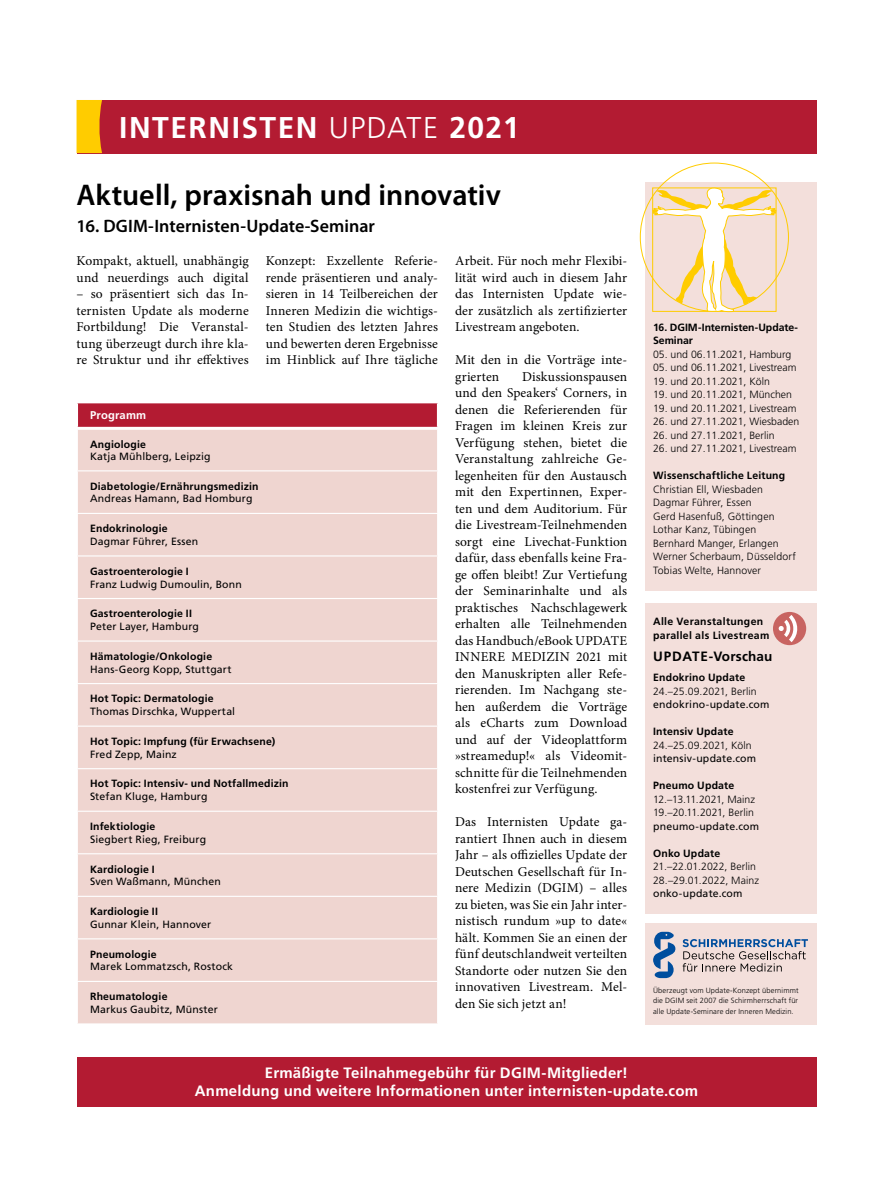
<style>
.page{position:relative;width:893px;height:1187px;background:#fff}
.page>*{position:absolute;margin:0;border:0;box-sizing:border-box;transform-origin:0 0}
.t1{font:600 30px "Myriad Pro";color:#000}
.t2{font:700 30px "Frutiger LT Std";letter-spacing:.05em;color:#fff}
.t3{font:600 18px "Myriad Pro";letter-spacing:.005em;color:#000}
.t4{font:700 15px/17.7px "Frutiger LT Std";letter-spacing:.015em;color:#fff;text-align:center}
.t5{font:13.5px/16.5px "Minion Pro";letter-spacing:.01em;color:#000;text-align:justify}
.t6{font:700 13.5px "Frutiger LT Std";letter-spacing:.01em;color:#000}
.t7{font:700 11.25px "Frutiger LT Std";letter-spacing:.015em;color:#fff}
.t8{font:300 10.5px/13.5px "Frutiger LT Std";color:#000}
.t9{font:700 10.5px/13.5px "Frutiger LT Std";letter-spacing:.02em;color:#000}
.t10{font:10.5px "Frutiger LT Std";letter-spacing:.015em;color:#000}
.t11{font:700 10.5px/13.5px "Frutiger LT Std";letter-spacing:-.01em;color:#000}
.t12{font:300 7.5px/10.5px "Frutiger LT Std";letter-spacing:.015em;color:#000;text-align:justify}
.s1{font-weight:300}
</style>
<div class="page">
<div style="left:645px;top:182px;width:171px;height:409px;background:#f3dfdb"></div>
<div style="left:77px;top:100px;width:739px;height:53px;background:#b31b32"></div>
<svg style="left:77px;top:100px;width:25px;height:53px"></svg>
<div style="left:77px;top:1057px;width:739px;height:49px;background:#b31b32"></div>
<div style="left:645px;top:923px;width:171px;height:101px;background:#f3dfdb"></div>
<svg style="left:682px;top:939px;width:126px;height:32px"></svg>
<svg style="left:653px;top:931px;width:23px;height:47px"></svg>
<svg style="left:652px;top:187px;width:124px;height:125px"></svg>
<div style="left:645px;top:603px;width:171px;height:310px;background:#f3dfdb"></div>
<div style="left:773px;top:612px;width:33px;height:33px;background:#c86461;border-radius:50%"></div>
<svg style="left:778px;top:615px;width:22px;height:27px"></svg>
<div style="left:77px;top:403px;width:361px;height:25px;background:#b31b32"></div>
<div style="left:78px;top:430px;width:359px;height:593px;background:#efd5d0"></div>
<hr style="left:77px;top:470px;width:361px;height:1px;background:#fff">
<hr style="left:77px;top:513px;width:361px;height:1px;background:#fff">
<hr style="left:77px;top:555px;width:361px;height:1px;background:#fff">
<hr style="left:77px;top:598px;width:361px;height:1px;background:#fff">
<hr style="left:77px;top:640px;width:361px;height:1px;background:#fff">
<hr style="left:77px;top:683px;width:361px;height:1px;background:#fff">
<hr style="left:77px;top:725px;width:361px;height:1px;background:#fff">
<hr style="left:77px;top:768px;width:361px;height:1px;background:#fff">
<hr style="left:77px;top:810px;width:361px;height:1px;background:#fff">
<hr style="left:77px;top:853px;width:361px;height:1px;background:#fff">
<hr style="left:77px;top:895px;width:361px;height:1px;background:#fff">
<hr style="left:77px;top:938px;width:361px;height:1px;background:#fff">
<hr style="left:77px;top:980px;width:361px;height:1px;background:#fff">
<hr style="left:77px;top:427px;width:361px;height:3px;background:#fff">
<svg style="left:77px;top:403px;width:1px;height:24px"></svg>
<svg style="left:437px;top:403px;width:1px;height:24px"></svg>
<h1 class="t2" style="left:119px;top:110px;width:402px">INTERNISTEN <span class="s1">UPDATE</span> 2021</h1>
<h1 class="t1" style="left:77px;top:176px;width:426px">Aktuell, praxisnah und innovativ</h1>
<h2 class="t3" style="left:77px;top:215px;width:300px">16. DGIM-Internisten-Update-Seminar</h2>
<p class="t5" style="left:266px;top:252px;width:174px">Konzept: Exzellente Referie&shy;rende präsentieren und analy&shy;sieren in 14 Teilbereichen der Inneren Medizin die wichtigs&shy;ten Studien des letzten Jahres und bewerten deren Ergebnisse im Hinblick auf Ihre tägliche</p>
<p class="t5" style="left:455px;top:252px;width:174px">Arbeit. Für noch mehr Flexibi&shy;lität wird auch in diesem Jahr das Internisten Update wie&shy;der zusätzlich als zertifizierter Livestream angeboten.</p>
<p class="t5" style="left:77px;top:252px;width:174px">Kompakt, aktuell, unabhängig und neuerdings auch digital</p>
<p class="t5" style="left:77px;top:285px;width:174px">– so präsentiert sich das In&shy;ternisten Update als moderne Fortbildung! Die Veranstal&shy;tung überzeugt durch ihre kla&shy;re Struktur und ihr effektives</p>
<p class="t5" style="left:455px;top:351px;width:174px">Mit den in die Vorträge inte&shy;grierten</p>
<p class="t5" style="left:455px;top:368px;width:174px;text-indent:67px">Diskussionspausen und den Speakers‘ Corners, in denen die Referierenden für Fragen im kleinen Kreis zur Verfügung stehen, bietet die Veranstaltung zahlreiche Ge&shy;legenheiten für den Austausch mit den Expertinnen, Exper&shy;ten und dem Auditorium. Für die Livestream-Teilnehmenden sorgt eine Livechat-Funktion dafür, dass ebenfalls keine Fra&shy;ge offen bleibt! Zur Vertiefung der Seminarinhalte und als praktisches Nachschlagewerk erhalten alle Teilnehmenden das Handbuch/eBook UPDATE INNERE MEDIZIN 2021 mit den Manuskripten aller Refe&shy;rierenden. Im Nachgang ste&shy;hen außerdem die Vorträge als eCharts zum Download und auf der Videoplattform »streamedup!« als Videomit&shy;schnitte für die Teilnehmenden kostenfrei zur Verfügung.</p>
<p class="t5" style="left:455px;top:813px;width:174px">Das Internisten Update ga&shy;rantiert Ihnen auch in diesem Jahr – als offizielles Update der Deutschen Gesellschaft für In&shy;nere Medizin (DGIM) – alles zu bieten, was Sie ein Jahr inter&shy;nistisch rundum »up to date« hält. Kommen Sie an einen der fünf deutschlandweit verteilten Standorte oder nutzen Sie den innovativen Livestream. Mel&shy;den Sie sich jetzt an!</p>
<p class="t7" style="left:90px;top:409px;width:58px">Programm</p>
<p class="t9" style="left:90px;top:437px;width:58px">Angiologie</p>
<p class="t10" style="left:90px;top:450px;width:122px">Katja Mühlberg, Leipzig</p>
<p class="t9" style="left:90px;top:479px;width:170px">Diabetologie/Ernährungsmedizin</p>
<p class="t10" style="left:90px;top:492px;width:164px">Andreas Hamann, Bad Homburg</p>
<p class="t9" style="left:90px;top:522px;width:79px">Endokrinologie</p>
<p class="t10" style="left:90px;top:535px;width:110px">Dagmar Führer, Essen</p>
<p class="t9" style="left:90px;top:564px;width:100px">Gastroenterologie I</p>
<p class="t10" style="left:90px;top:577px;width:153px">Franz Ludwig Dumoulin, Bonn</p>
<p class="t9" style="left:90px;top:607px;width:104px">Gastroenterologie II</p>
<p class="t10" style="left:90px;top:620px;width:110px">Peter Layer, Hamburg</p>
<p class="t9" style="left:90px;top:649px;width:124px">Hämatologie/Onkologie</p>
<p class="t10" style="left:90px;top:662px;width:143px">Hans-Georg Kopp, Stuttgart</p>
<p class="t9" style="left:90px;top:692px;width:125px">Hot Topic: Dermatologie</p>
<p class="t10" style="left:90px;top:705px;width:147px">Thomas Dirschka, Wuppertal</p>
<p class="t9" style="left:90px;top:734px;width:187px">Hot Topic: Impfung (für Erwachsene)</p>
<p class="t10" style="left:90px;top:747px;width:88px">Fred Zepp, Mainz</p>
<p class="t9" style="left:90px;top:777px;width:200px">Hot Topic: Intensiv- und Notfallmedizin</p>
<p class="t10" style="left:90px;top:790px;width:119px">Stefan Kluge, Hamburg</p>
<p class="t9" style="left:90px;top:819px;width:67px">Infektiologie</p>
<p class="t10" style="left:90px;top:832px;width:118px">Siegbert Rieg, Freiburg</p>
<p class="t9" style="left:90px;top:862px;width:66px">Kardiologie I</p>
<p class="t10" style="left:90px;top:875px;width:132px">Sven Waßmann, München</p>
<p class="t9" style="left:90px;top:904px;width:70px">Kardiologie II</p>
<p class="t10" style="left:90px;top:918px;width:123px">Gunnar Klein, Hannover</p>
<p class="t9" style="left:90px;top:947px;width:68px">Pneumologie</p>
<p class="t10" style="left:90px;top:960px;width:144px">Marek Lommatzsch, Rostock</p>
<p class="t9" style="left:90px;top:989px;width:79px">Rheumatologie</p>
<p class="t10" style="left:90px;top:1003px;width:129px">Markus Gaubitz, Münster</p>
<p class="t11" style="left:653px;top:320px;width:146px">16. DGIM-Internisten-Update-<br>Seminar</p>
<p class="t8" style="left:653px;top:347px;width:140px">05. und 06.11.2021, Hamburg</p>
<p class="t8" style="left:653px;top:361px;width:145px">05. und 06.11.2021, Livestream</p>
<p class="t8" style="left:653px;top:374px;width:118px">19. und 20.11.2021, Köln</p>
<p class="t8" style="left:653px;top:388px;width:140px">19. und 20.11.2021, München</p>
<p class="t8" style="left:653px;top:401px;width:145px">19. und 20.11.2021, Livestream</p>
<p class="t8" style="left:653px;top:415px;width:148px">26. und 27.11.2021, Wiesbaden</p>
<p class="t8" style="left:653px;top:428px;width:123px">26. und 27.11.2021, Berlin</p>
<p class="t8" style="left:653px;top:442px;width:145px">26. und 27.11.2021, Livestream</p>
<p class="t9" style="left:653px;top:469px;width:134px">Wissenschaftliche Leitung</p>
<p class="t8" style="left:653px;top:482px;width:144px">Christian Ell, Wiesbaden<br>Dagmar Führer, Essen<br>Gerd Hasenfuß, Göttingen<br>Lothar Kanz, Tübingen<br>Bernhard Manger, Erlangen<br>Werner Scherbaum, Düsseldorf<br>Tobias Welte, Hannover</p>
<p class="t9" style="left:653px;top:615px;width:118px">Alle Veranstaltungen parallel als Livestream</p>
<p class="t6" style="left:653px;top:648px;width:121px">UPDATE-Vorschau</p>
<p class="t9" style="left:653px;top:670px;width:94px">Endokrino Update</p>
<p class="t8" style="left:653px;top:684px;width:105px">24.–25.09.2021, Berlin</p>
<p class="t10" style="left:653px;top:698px;width:118px">endokrino-update.com</p>
<p class="t9" style="left:653px;top:724px;width:82px">Intensiv Update</p>
<p class="t8" style="left:653px;top:738px;width:100px">24.–25.09.2021, Köln</p>
<p class="t10" style="left:653px;top:752px;width:105px">intensiv-update.com</p>
<p class="t9" style="left:653px;top:778px;width:83px">Pneumo Update</p>
<p class="t8" style="left:653px;top:792px;width:104px">12.–13.11.2021, Mainz<br>19.–20.11.2021, Berlin</p>
<p class="t10" style="left:653px;top:819px;width:108px">pneumo-update.com</p>
<p class="t9" style="left:653px;top:846px;width:69px">Onko Update</p>
<p class="t8" style="left:653px;top:859px;width:107px">21.–22.01.2022, Berlin<br>28.–29.01.2022, Mainz</p>
<p class="t10" style="left:653px;top:887px;width:91px">onko-update.com</p>
<p class="t12" style="left:653px;top:985px;width:147px">Überzeugt vom Update-Konzept übernimmt die DGIM seit 2007 die Schirmherrschaft für alle Update-Seminare der Inneren Medizin.</p>
<p class="t4" style="left:195px;top:1063px;width:505px">Ermäßigte Teilnahmegebühr für DGIM-Mitglieder!<br>Anmeldung und weitere Informationen unter internisten-update.com</p>
</div>
